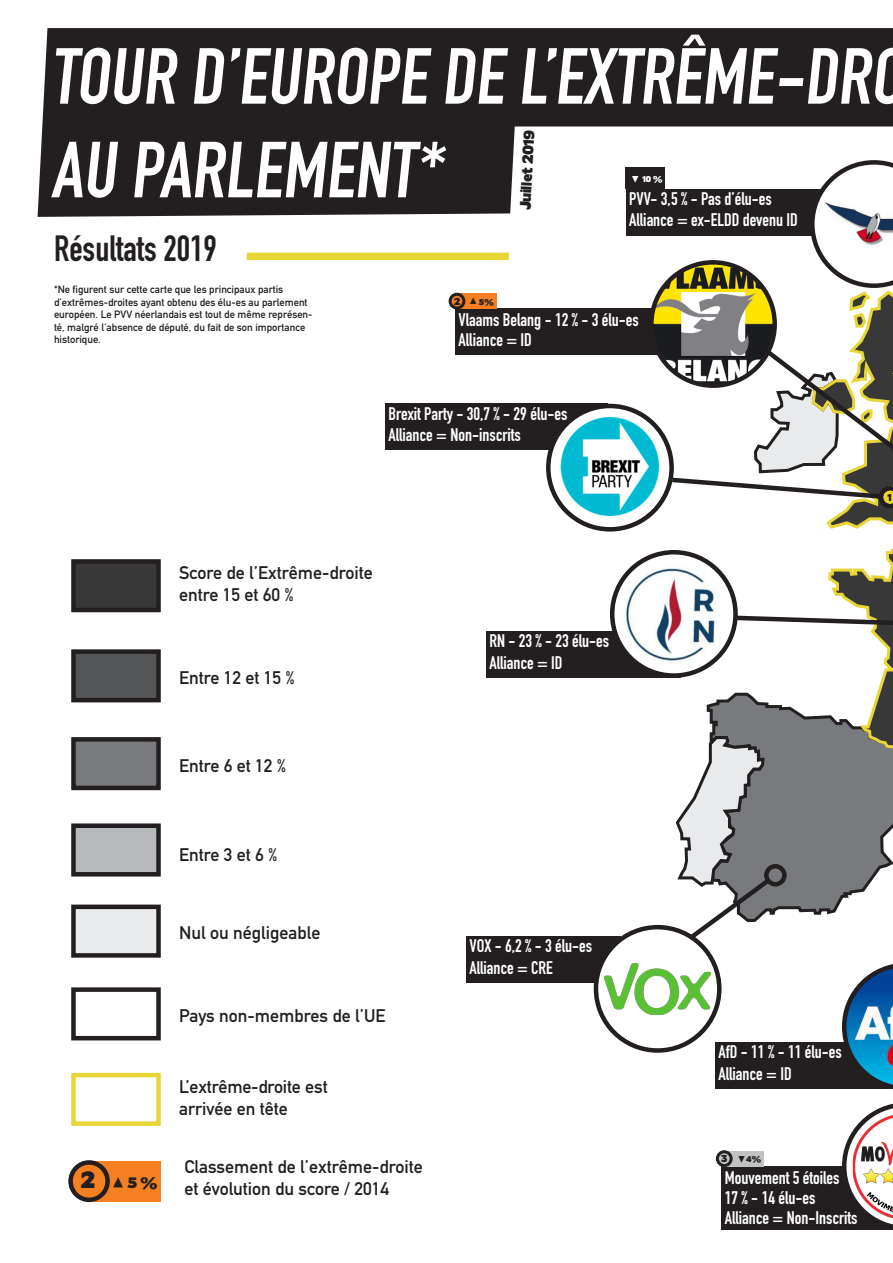
<style>
.page{position:relative;width:893px;height:1263px;background:#fff}
.page>*{position:absolute;margin:0;border:0;box-sizing:border-box;transform-origin:0 0}
.t1{font:700 78px/93.6px "DIN Condensed";color:#fff}
.t2{font:700 36px "DIN Condensed";color:#231f20}
.t3{font:21px "Boris Black Bloxx";color:#231f20}
.t4{font:700 18px/21.6px "DIN Condensed";color:#fff}
.t5{font:700 18px/21.6px "DIN Alternate";color:#231f20}
.t6{font:13.5px "Boris Black Bloxx";color:#231f20}
.t7{font:700 10.5px/12.6px "DIN Alternate";color:#231f20}
.t8{font:9px "Boris Black Bloxx";color:#231f20}
.t9{font:7.5px "Boris Black Bloxx";color:#231f20}
.t10{font:7.5px "Boris Black Bloxx";color:#fff}
</style>
<div class="page">
<svg style="left:38px;top:28px;width:855px;height:189px;fill:#231f20"></svg>
<div style="left:247px;top:253px;width:262px;height:7px;background:#e7d635"></div>
<div style="left:73px;top:561px;width:86px;height:49px;background:#383839"></div>
<div style="left:71px;top:559px;width:90px;height:53px;border:4px solid #231f20"></div>
<div style="left:73px;top:652px;width:86px;height:48px;background:#545557"></div>
<div style="left:71px;top:649px;width:90px;height:53px;border:4px solid #231f20"></div>
<div style="left:73px;top:739px;width:86px;height:49px;background:#787a7d"></div>
<div style="left:71px;top:737px;width:90px;height:53px;border:4px solid #231f20"></div>
<div style="left:73px;top:826px;width:86px;height:48px;background:#b8b9bc"></div>
<div style="left:71px;top:823px;width:90px;height:53px;border:4px solid #231f20"></div>
<div style="left:73px;top:907px;width:86px;height:48px;background:#e9eaeb"></div>
<div style="left:71px;top:904px;width:90px;height:54px;border:4px solid #231f20"></div>
<div style="left:71px;top:987px;width:90px;height:53px;border:4px solid #231f20"></div>
<div style="left:71px;top:1073px;width:90px;height:53px;border:4px solid #e7d635"></div>
<div style="left:466px;top:936px;width:155px;height:46px;background:#231f20"></div>
<div style="left:596px;top:927px;width:123px;height:123px;background:#fff;border-radius:50%"></div>
<img style="left:604px;top:963px;width:107px;height:51px">
<div style="left:594px;top:925px;width:127px;height:128px;border:4px solid #231f20;border-radius:50%"></div>
<div style="left:715px;top:1042px;width:178px;height:47px;background:#231f20"></div>
<svg style="left:842px;top:964px;width:51px;height:126px"></svg>
<div style="left:486px;top:631px;width:195px;height:47px;background:#231f20"></div>
<svg style="left:612px;top:552px;width:123px;height:123px"></svg>
<img style="left:621px;top:561px;width:46px;height:106px">
<div style="left:385px;top:404px;width:223px;height:46px;background:#231f20"></div>
<img style="left:549px;top:407px;width:118px;height:115px">
<div style="left:546px;top:404px;width:128px;height:128px;border:4px solid #231f20;border-radius:50%"></div>
<div style="left:455px;top:309px;width:217px;height:46px;background:#231f20"></div>
<img style="left:652px;top:280px;width:15px;height:88px">
<div style="left:626px;top:189px;width:217px;height:46px;background:#231f20"></div>
<div style="left:721px;top:1166px;width:172px;height:63px;background:#231f20"></div>
<svg style="left:842px;top:1103px;width:51px;height:127px"></svg>
<svg style="left:667px;top:160px;width:226px;height:784px"></svg>
<div style="left:456px;top:293px;width:41px;height:16px;background:#f58021"></div>
<div style="left:450px;top:294px;width:14px;height:14px;background:#f58021;border-radius:50%"></div>
<div style="left:449px;top:293px;width:16px;height:16px;border:3px solid #231f20;border-radius:50%"></div>
<div style="left:724px;top:1151px;width:40px;height:15px;background:#c1c2c4"></div>
<div style="left:717px;top:1152px;width:14px;height:13px;background:#c1c2c4;border-radius:50%"></div>
<div style="left:716px;top:1150px;width:17px;height:17px;border:3px solid #231f20;border-radius:50%"></div>
<div style="left:626px;top:167px;width:39px;height:22px;background:#231f20"></div>
<div style="left:89px;top:1161px;width:72px;height:40px;background:#f58021"></div>
<svg style="left:71px;top:1162px;width:37px;height:38px"></svg>
<div style="left:68px;top:1160px;width:42px;height:42px;border:4px solid #231f20;border-radius:50%"></div>
<h1 class="t1" style="left:51px;top:29px;width:865px">TOUR D’EUROPE DE L’EXTRÊME-DRO<br>AU PARLEMENT*</h1>
<h2 class="t2" style="left:54px;top:224px;width:164px">Résultats 2019</h2>
<p class="t6" style="left:515px;top:209px;width:81px;rotate:-87deg">Juillet 2019</p>
<p class="t10" style="left:643px;top:173px;width:21px">10 %</p>
<p class="t4" style="left:629px;top:188px;width:170px">PVV- 3,5 % - Pas d’élu-es<br>Alliance = ex-ELDD devenu ID</p>
<p class="t7" style="left:54px;top:282px;width:260px">*Ne figurent sur cette carte que les principaux partis d’extrêmes-droites ayant obtenu des élu-es au parlement européen. Le PVV néerlandais est tout de même représen&shy;té, malgré l’absence de député, du fait de son importance historique.</p>
<p class="t8" style="left:454px;top:294px;width:8px">2</p>
<p class="t9" style="left:479px;top:296px;width:16px">5%</p>
<p class="t4" style="left:459px;top:310px;width:182px;line-height:20.1px">Vlaams Belang - 12 % - 3 élu-es<br>Alliance = ID</p>
<p class="t4" style="left:389px;top:402px;width:180px">Brexit Party - 30,7 % - 29 élu-es<br>Alliance = Non-inscrits</p>
<p class="t5" style="left:179px;top:561px;width:195px">Score de l’Extrême-droite entre 15 et 60 %</p>
<p class="t5" style="left:179px;top:666px;width:117px">Entre 12 et 15 %</p>
<p class="t5" style="left:179px;top:753px;width:108px">Entre 6 et 12 %</p>
<p class="t5" style="left:179px;top:843px;width:100px">Entre 3 et 6 %</p>
<p class="t5" style="left:179px;top:921px;width:143px">Nul ou négligeable</p>
<p class="t4" style="left:489px;top:630px;width:121px">RN - 23 % - 23 élu-es<br>Alliance = ID</p>
<p class="t4" style="left:469px;top:935px;width:124px">VOX - 6,2 % - 3 élu-es<br>Alliance = CRE</p>
<p class="t5" style="left:179px;top:1003px;width:208px">Pays non-membres de l’UE</p>
<p class="t3" style="left:81px;top:1164px;width:16px">2</p>
<p class="t6" style="left:127px;top:1172px;width:32px">5 %</p>
<p class="t5" style="left:179px;top:1075px;width:150px">L’extrême-droite est arrivée en tête</p>
<p class="t5" style="left:184px;top:1155px;width:240px">Classement de l’extrême-droite</p>
<p class="t5" style="left:184px;top:1176px;width:206px">et évolution du score / 2014</p>
<p class="t8" style="left:887px;top:490px;width:5px">1</p>
<p class="t4" style="left:719px;top:1041px;width:125px">AfD - 11 % - 11 élu-es<br>Alliance = ID</p>
<p class="t8" style="left:721px;top:1152px;width:8px">3</p>
<p class="t9" style="left:746px;top:1153px;width:16px">4%</p>
<p class="t4" style="left:725px;top:1167px;width:134px;line-height:20.1px">Mouvement 5 étoiles<br>17 % - 14 élu-es<br>Alliance = Non-Inscrits</p>
</div>
